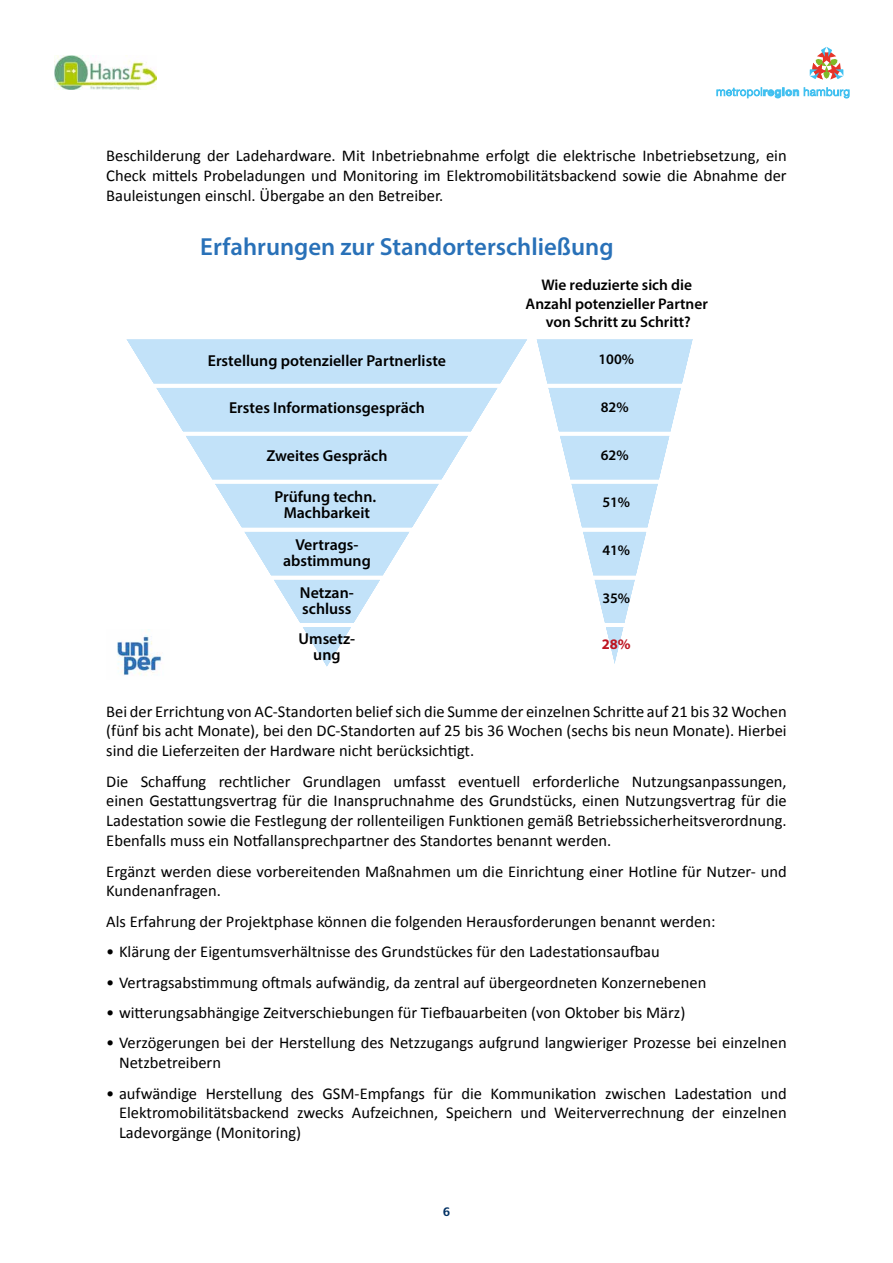
<style>
.page{position:relative;width:893px;height:1263px;background:#fff}
.page>*{position:absolute;margin:0;border:0;box-sizing:border-box;transform-origin:0 0}
.t1{font:600 24.75px "Myriad Pro";color:#2971b8}
.t2{font:16.5px/19.8px "Calibri";color:#000;text-align:justify}
.t3{font:600 15.9px/16px "Myriad Pro";color:#000;text-align:center}
.t4{font:600 15.45px/18.5px "Myriad Pro";color:#000;text-align:center}
.t5{font:600 14.55px "Myriad Pro";color:#000}
.t6{font:700 14.55px "Myriad Pro";color:#be1622}
.t7{font:700 12px "Hamburg Sans";color:#003063}
</style>
<div class="page">
<svg style="left:810px;top:47px;width:33px;height:33px"></svg>
<svg style="left:717px;top:88px;width:132px;height:10px"></svg>
<img style="left:54px;top:56px;width:102px;height:33px">
<svg style="left:126px;top:339px;width:567px;height:328px"></svg>
<img style="left:117px;top:630px;width:53px;height:45px">
<p class="t2" style="left:106px;top:146px;width:682px">Beschilderung der Ladehardware. Mit Inbetriebnahme erfolgt die elektrische Inbetriebsetzung, ein Check mittels Probeladungen und Monitoring im Elektromobilitätsbackend sowie die Abnahme der Bauleistungen einschl. Übergabe an den Betreiber.</p>
<h1 class="t1" style="left:200px;top:231px;width:415px">Erfahrungen zur Standorterschließung</h1>
<p class="t3" style="left:208px;top:352px;width:240px">Erstellung potenzieller Partnerliste</p>
<p class="t3" style="left:229px;top:400px;width:197px">Erstes Informationsgespräch</p>
<p class="t3" style="left:266px;top:447px;width:123px">Zweites Gespräch</p>
<p class="t3" style="left:274px;top:489px;width:103px">Prüfung techn.<br>Machbarkeit</p>
<p class="t3" style="left:283px;top:536px;width:89px">Vertrags&shy;abstimmung</p>
<p class="t3" style="left:300px;top:584px;width:55px;text-align:left">Netzan&shy;schluss</p>
<p class="t3" style="left:299px;top:630px;width:58px">Umsetz&shy;ung</p>
<p class="t4" style="left:526px;top:275px;width:184px">Wie reduzierte sich die<br>Anzahl potenzieller Partner von Schritt zu Schritt?</p>
<p class="t5" style="left:598px;top:350px;width:37px">100%</p>
<p class="t5" style="left:601px;top:398px;width:29px">82%</p>
<p class="t5" style="left:601px;top:445px;width:29px">62%</p>
<p class="t5" style="left:602px;top:493px;width:29px">51%</p>
<p class="t5" style="left:602px;top:541px;width:29px">41%</p>
<p class="t5" style="left:602px;top:589px;width:29px">35%</p>
<p class="t6" style="left:602px;top:635px;width:31px">28%</p>
<p class="t2" style="left:106px;top:701px;width:682px">Bei der Errichtung von AC-Standorten belief sich die Summe der einzelnen Schritte auf 21 bis 32 Wochen (fünf bis acht Monate), bei den DC-Standorten auf 25 bis 36 Wochen (sechs bis neun Monate). Hierbei sind die Lieferzeiten der Hardware nicht berücksichtigt.</p>
<p class="t2" style="left:106px;top:771px;width:682px">Die Schaffung rechtlicher Grundlagen umfasst eventuell erforderliche Nutzungsanpassungen, einen Gestattungsvertrag für die Inanspruchnahme des Grundstücks, einen Nutzungsvertrag für die Ladestation sowie die Festlegung der rollenteiligen Funktionen gemäß Betriebssicherheitsverordnung.<br>Ebenfalls muss ein Notfallansprechpartner des Standortes benannt werden.</p>
<p class="t2" style="left:106px;top:861px;width:682px">Ergänzt werden diese vorbereitenden Maßnahmen um die Einrichtung einer Hotline für Nutzer- und<br>Kundenanfragen.</p>
<p class="t2" style="left:106px;top:911px;width:611px">Als Erfahrung der Projektphase können die folgenden Herausforderungen benannt werden:</p>
<p class="t2" style="left:106px;top:942px;width:555px">• Klärung der Eigentumsverhältnisse des Grundstückes für den Ladestationsaufbau</p>
<p class="t2" style="left:106px;top:972px;width:601px">• Vertragsabstimmung oftmals aufwändig, da zentral auf übergeordneten Konzernebenen</p>
<p class="t2" style="left:106px;top:1003px;width:581px">• witterungsabhängige Zeitverschiebungen für Tiefbauarbeiten (von Oktober bis März)</p>
<p class="t2" style="left:119px;top:1033px;width:669px;text-indent:-13px">• Verzögerungen bei der Herstellung des Netzzugangs aufgrund langwieriger Prozesse bei einzelnen<br>Netzbetreibern</p>
<p class="t2" style="left:119px;top:1083px;width:669px;text-indent:-13px">• aufwändige Herstellung des GSM-Empfangs für die Kommunikation zwischen Ladestation und Elektromobilitätsbackend zwecks Aufzeichnen, Speichern und Weiterverrechnung der einzelnen Ladevorgänge (Monitoring)</p>
<p class="t7" style="left:443px;top:1205px;width:9px">6</p>
</div>
